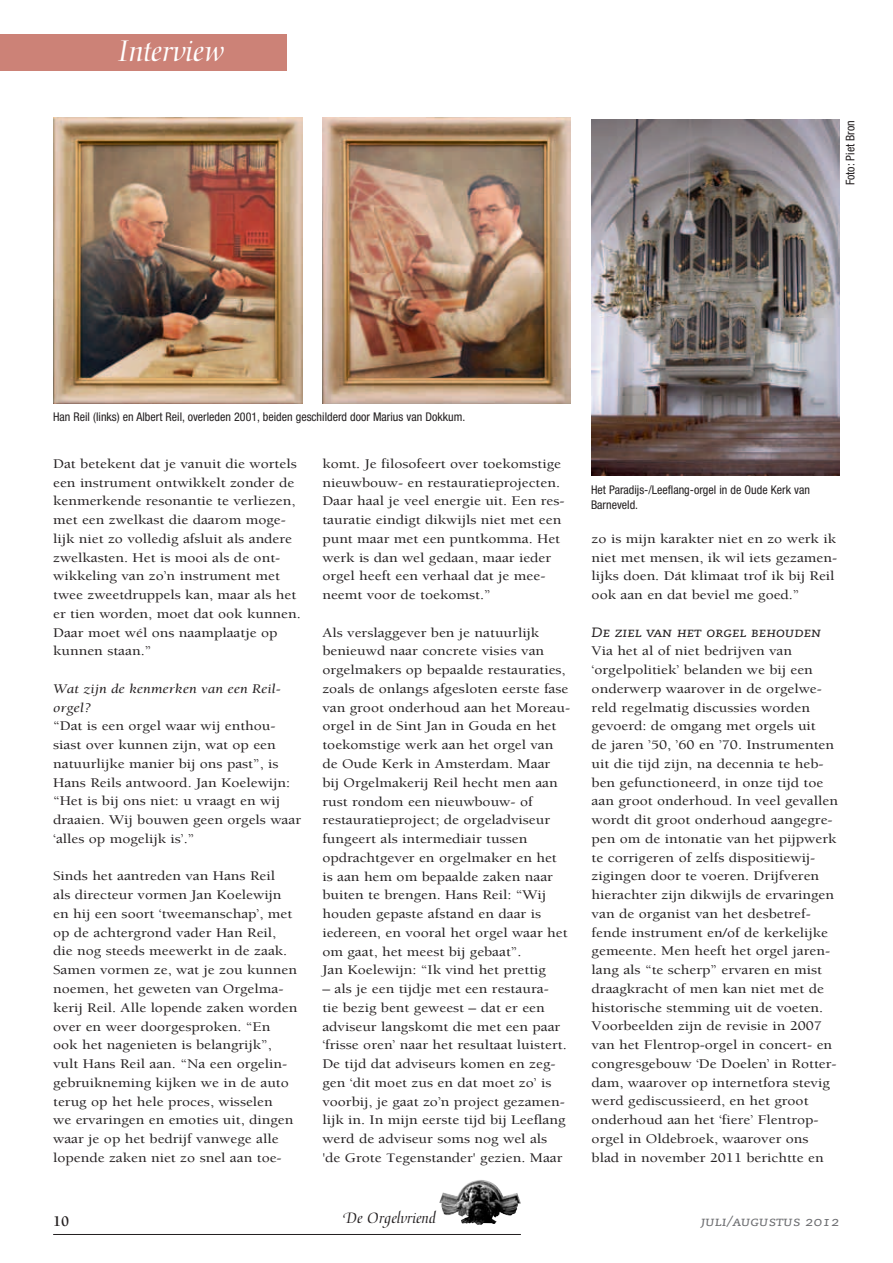
<style>
.page{position:relative;width:893px;height:1263px;background:#fff}
.page>*{position:absolute;margin:0;border:0;box-sizing:border-box;transform-origin:0 0}
.t1{font:33px "Medici Script";color:#fff}
.t2{font:16.5px "Medici Script";color:#231f20}
.t3{font:700 15px "Berkeley Orgelvriend";color:#231f20}
.t4{font:13.5px/18.8px "Berkeley Orgelvriend";color:#231f20;scale:1.15 1}
.t5{font:italic 13.5px/18.8px "Berkeley Orgelvriend";color:#231f20;scale:1.15 1}
.t6{font:13.5px "Caecilia Italic SC";color:#231f20;scale:1.15 1}
.t7{font:13.5px "Caecilia Italic SC";color:#6c6d70;scale:1.15 1}
.t8{font:condensed 12px/15px "Helvetica Neue";color:#231f20}
</style>
<div class="page">
<img style="left:439px;top:1180px;width:82px;height:45px">
<hr style="left:53px;top:1234px;width:468px;height:1px;background:#231f20">
<div style="left:53px;top:34px;width:234px;height:36px;background:#cc8277"></div>
<div style="left:0;top:34px;width:53px;height:36px;background:#cc8277"></div>
<img style="left:591px;top:119px;width:249px;height:356px">
<img style="left:53px;top:118px;width:250px;height:286px">
<img style="left:322px;top:117px;width:248px;height:286px">
<h1 class="t1" style="left:96px;top:32px;width:151px">Orgelhistorie</h1>
<h1 class="t1" style="left:118px;top:32px;width:108px">Interview</h1>
<p class="t8" style="left:843px;top:185px;width:66px;rotate:-90deg">Foto: Piet Bron</p>
<p class="t8" style="left:53px;top:409px;width:414px">Han Reil (links) en Albert Reil, overleden 2001, beiden geschilderd door Marius van Dokkum.</p>
<p class="t4" style="left:53px;top:454px;width:217px">Dat betekent dat je vanuit die wortels een instrument ontwikkelt zonder de kenmerkende resonantie te verliezen, met een zwelkast die daarom moge&shy;lijk niet zo volledig afsluit als andere zwelkasten. Het is mooi als de ont&shy;wikkeling van zo’n instrument met twee zweetdruppels kan, maar als het er tien worden, moet dat ook kunnen.<br>Daar moet wél ons naamplaatje op kunnen staan.”</p>
<p class="t5" style="left:53px;top:680px;width:200px">Wat zijn de kenmerken van een Reil&shy;orgel?</p>
<p class="t4" style="left:53px;top:717px;width:217px">“Dat is een orgel waar wij enthou&shy;siast over kunnen zijn, wat op een natuurlijke manier bij ons past”, is Hans Reils antwoord. Jan Koelewijn: “Het is bij ons niet: u vraagt en wij draaien. Wij bouwen geen orgels waar ‘alles op mogelijk is’.”</p>
<p class="t4" style="left:53px;top:867px;width:214px">Sinds het aantreden van Hans Reil<br>als directeur vormen Jan Koelewijn en hij een soort ‘tweemanschap’, met op de achtergrond vader Han Reil, die nog steeds meewerkt in de zaak.<br>Samen vormen ze, wat je zou kunnen noemen, het geweten van Orgelma&shy;kerij Reil. Alle lopende zaken worden over en weer doorgesproken. “En ook het nagenieten is belangrijk”, vult Hans Reil aan. “Na een orgelin&shy;gebruikneming kijken we in de auto terug op het hele proces, wisselen<br>we ervaringen en emoties uit, dingen waar je op het bedrijf vanwege alle lopende zaken niet zo snel aan toe-</p>
<p class="t4" style="left:322px;top:455px;width:212px">komt. Je filosofeert over toekomstige nieuwbouw- en restauratieprojecten.<br>Daar haal je veel energie uit. Een res&shy;tauratie eindigt dikwijls niet met een punt maar met een puntkomma. Het werk is dan wel gedaan, maar ieder orgel heeft een verhaal dat je mee&shy;neemt voor de toekomst.”</p>
<p class="t4" style="left:322px;top:623px;width:217px">Als verslaggever ben je natuurlijk benieuwd naar concrete visies van orgelmakers op bepaalde restauraties, zoals de onlangs afgesloten eerste fase van groot onderhoud aan het Moreau&shy;orgel in de Sint Jan in Gouda en het toekomstige werk aan het orgel van de Oude Kerk in Amsterdam. Maar bij Orgelmakerij Reil hecht men aan rust rondom een nieuwbouw- of restauratieproject; de orgeladviseur fungeert als intermediair tussen opdrachtgever en orgelmaker en het is aan hem om bepaalde zaken naar buiten te brengen. Hans Reil: “Wij houden gepaste afstand en daar is iedereen, en vooral het orgel waar het om gaat, het meest bij gebaat”.<br>Jan Koelewijn: “Ik vind het prettig</p>
<p class="t4" style="left:322px;top:980px;width:214px">– als je een tijdje met een restaura&shy;tie bezig bent geweest – dat er een adviseur langskomt die met een paar ‘frisse oren’ naar het resultaat luistert.<br>De tijd dat adviseurs komen en zeg&shy;gen ‘dit moet zus en dat moet zo’ is voorbij, je gaat zo’n project gezamen&shy;lijk in. In mijn eerste tijd bij Leeflang werd de adviseur soms nog wel als 'de Grote Tegenstander' gezien. Maar</p>
<p class="t8" style="left:591px;top:482px;width:220px">Het Paradijs-/Leeflang-orgel in de Oude Kerk van<br>Barneveld.</p>
<p class="t4" style="left:592px;top:529px;width:215px">zo is mijn karakter niet en zo werk ik niet met mensen, ik wil iets gezamen&shy;lijks doen. Dát klimaat trof ik bij Reil ook aan en dat beviel me goed.”</p>
<p class="t6" style="left:592px;top:624px;width:201px">De ziel van het orgel behouden</p>
<p class="t4" style="left:592px;top:642px;width:216px">Via het al of niet bedrijven van ‘orgelpolitiek’ belanden we bij een onderwerp waarover in de orgelwe&shy;reld regelmatig discussies worden gevoerd: de omgang met orgels uit<br>de jaren ’50, ’60 en ’70. Instrumenten uit die tijd zijn, na decennia te heb&shy;ben gefunctioneerd, in onze tijd toe aan groot onderhoud. In veel gevallen wordt dit groot onderhoud aangegre&shy;pen om de intonatie van het pijpwerk te corrigeren of zelfs dispositiewij&shy;zigingen door te voeren. Drijfveren hierachter zijn dikwijls de ervaringen van de organist van het desbetref&shy;fende instrument en/of de kerkelijke gemeente. Men heeft het orgel jaren&shy;lang als “te scherp” ervaren en mist draagkracht of men kan niet met de historische stemming uit de voeten.<br>Voorbeelden zijn de revisie in 2007 van het Flentrop-orgel in concert- en congresgebouw ‘De Doelen’ in Rotter&shy;dam, waarover op internetfora stevig werd gediscussieerd, en het groot onderhoud aan het ‘fiere’ Flentrop&shy;orgel in Oldebroek, waarover ons blad in november 2011 berichtte en</p>
<p class="t3" style="left:53px;top:1213px;width:18px">10</p>
<p class="t2" style="left:344px;top:1209px;width:94px">De Orgelvriend</p>
<p class="t7" style="left:701px;top:1214px;width:122px">juli/augustus 2012</p>
</div>
